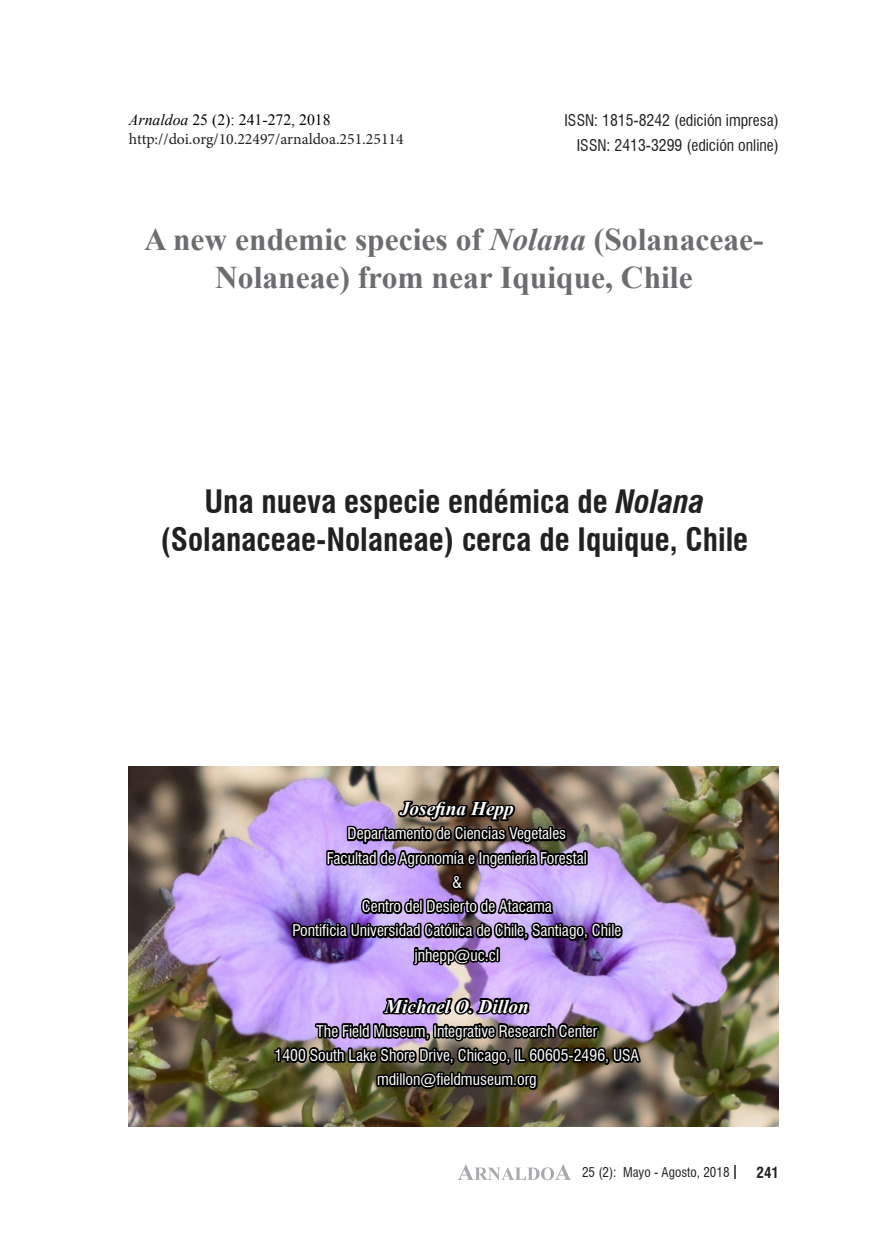
<style>
.page{position:relative;width:893px;height:1241px;background:#fff}
.page>*{position:absolute;margin:0;border:0;box-sizing:border-box;transform-origin:0 0}
.titulo_ingles{font:700 condensed 31.5px/37.8px "Swiss 721 BT";color:#212121;text-align:center}
.titulo_español{font:700 31.5px/37.8px "Times New Roman";color:#6c6d70;text-align:center}
.autor{font:italic 700 19.25px "Times New Roman";color:#fff}
.filiación{font:condensed 15.75px "Swiss 721 BT";color:#fff}
.titulo_de_cuadros_o{font:condensed 15.75px "Swiss 721 BT";color:#231f20}
.t1{font:15.75px "Minion Pro";color:#231f20}
.autor-2{font:15.75px "Times New Roman";color:#000}
.t2{font:700 condensed 14.88px "Swiss 721 BT";color:#231f20}
.t3{font:condensed 13.12px "Swiss 721 BT";color:#231f20}
.s1{font-style:italic}
</style>
<div class="page">
<svg style="left:459px;top:1164px;width:111px;height:15px"></svg>
<svg style="left:734px;top:1165px;width:2px;height:12px"></svg>
<img style="left:129px;top:766px;width:650px;height:360px">
<img style="left:272px;top:784px;width:372px;height:326px">
<p class="autor-2" style="left:129px;top:109px;width:203px"><span class="s1">Arnaldoa</span> 25 (2): 241-272, 2018</p>
<p class="t1" style="left:129px;top:129px;width:276px">http://doi.org/10.22497/arnaldoa.251.25114</p>
<p class="titulo_de_cuadros_o" style="left:564px;top:111px;width:216px">ISSN: 1815-8242 (edición impresa)</p>
<p class="titulo_de_cuadros_o" style="left:577px;top:136px;width:203px">ISSN: 2413-3299 (edición online)</p>
<p class="titulo_español" style="left:144px;top:220px;width:621px">A new endemic species of <span class="s1">Nolana</span> (Solanaceae-<br>Nolaneae) from near Iquique, Chile</p>
<p class="titulo_ingles" style="left:160px;top:483px;width:589px">Una nueva especie endémica de <span class="s1">Nolana </span>(Solanaceae-Nolaneae) cerca de Iquique, Chile</p>
<p class="autor" style="left:400px;top:795px;width:115px">Josefina Hepp</p>
<p class="filiación" style="left:348px;top:824px;width:220px">Departamento de Ciencias Vegetales</p>
<p class="filiación" style="left:327px;top:848px;width:261px">Facultad de Agronomía e Ingeniería Forestal</p>
<p class="filiación" style="left:452px;top:872px;width:11px">&amp;</p>
<p class="filiación" style="left:362px;top:896px;width:191px">Centro del Desierto de Atacama</p>
<p class="filiación" style="left:292px;top:921px;width:330px">Pontificia Universidad Católica de Chile, Santiago, Chile</p>
<p class="filiación" style="left:415px;top:945px;width:86px">jnhepp@uc.cl</p>
<p class="autor" style="left:385px;top:992px;width:145px">Michael O. Dillon</p>
<p class="filiación" style="left:316px;top:1021px;width:283px">The Field Museum, Integrative Research Center</p>
<p class="filiación" style="left:275px;top:1045px;width:366px">1400 South Lake Shore Drive, Chicago, IL 60605-2496, USA</p>
<p class="filiación" style="left:377px;top:1069px;width:161px">mdillon@fieldmuseum.org</p>
<p class="t3" style="left:582px;top:1164px;width:149px">25 (2): Mayo - Agosto, 2018</p>
<p class="t2" style="left:757px;top:1163px;width:24px">241</p>
</div>
